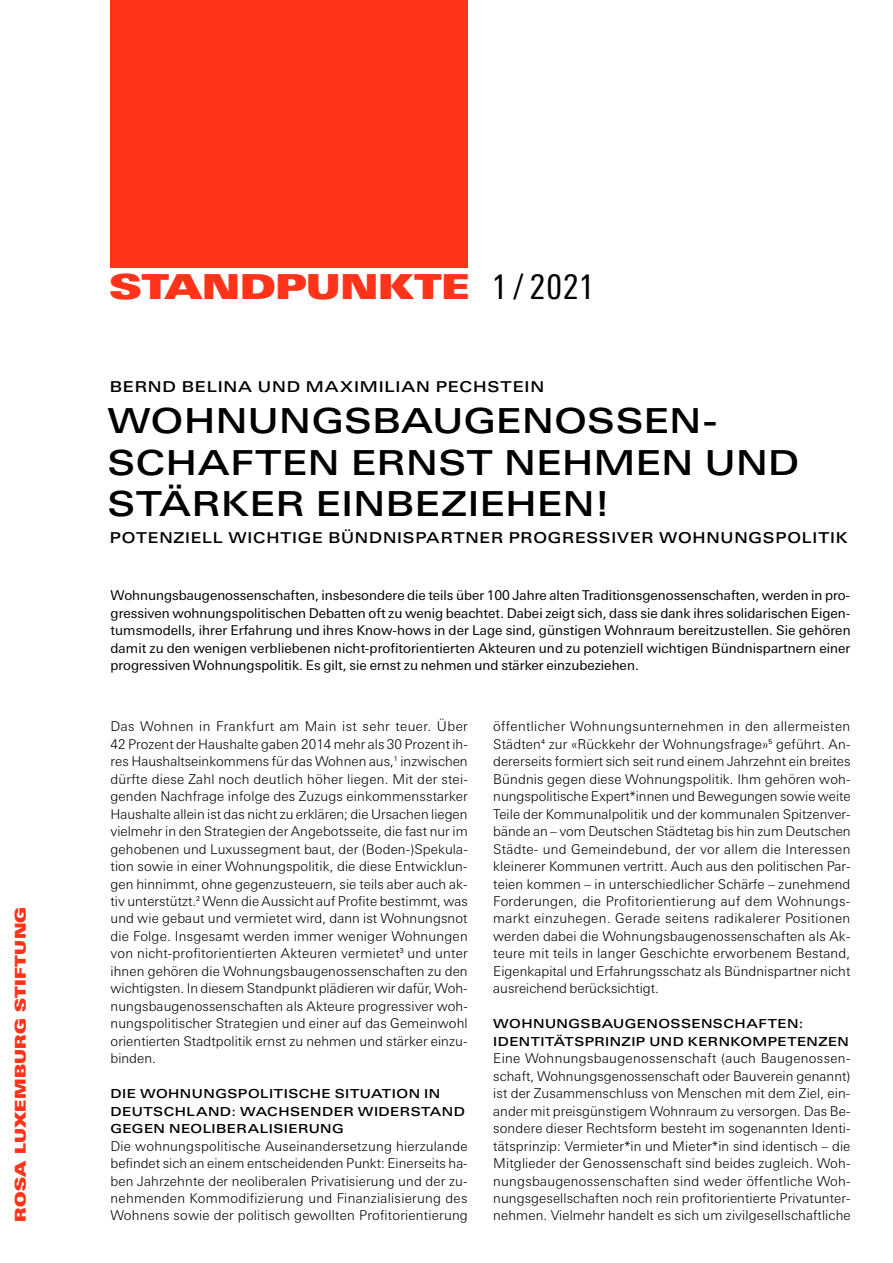
<style>
.page{position:relative;width:893px;height:1263px;background:#fff}
.page>*{position:absolute;margin:0;border:0;box-sizing:border-box;transform-origin:0 0}
.t1{font:500 34.5px/41.4px "Linotype Univers Extd";letter-spacing:.015em;color:#000}
.t2{font:34.5px "Linotype Univers Extd X Black";letter-spacing:-.005em;color:#ff3319}
.t3{font:condensed 34.5px "Linotype Univers";color:#000}
.t4{font:500 15px "Linotype Univers Extd";letter-spacing:.055em;color:#000}
.t5{font:15px "Linotype Univers Extd X Black";letter-spacing:.015em;color:#ff3319}
.t6{font:300 13.5px/17.4px "Linotype Univers Basic";letter-spacing:.005em;color:#000;text-align:justify}
.t7{font:13.5px/17.4px "Linotype Univers Basic";color:#000;text-align:justify}
.t8{font:500 12.45px/17.4px "Linotype Univers Extd";letter-spacing:.035em;color:#000}
</style>
<div class="page">
<div style="left:111px;top:0;width:357px;height:268px;background:#ff3319"></div>
<p class="t5" style="left:11px;top:1221px;width:316px;rotate:-90deg">ROSA LUXEMBURG STIFTUNG</p>
<h1 class="t2" style="left:109px;top:266px;width:361px">STANDPUNKTE</h1>
<h1 class="t3" style="left:492px;top:267px;width:104px">1 / 2021</h1>
<p class="t4" style="left:110px;top:377px;width:436px">BERND BELINA UND MAXIMILIAN PECHSTEIN</p>
<h1 class="t1" style="left:108px;top:400px;width:693px">WOHNUNGSBAUGENOSSEN-<br>SCHAFTEN ERNST NEHMEN UND<br>STÄRKER EINBEZIEHEN!</h1>
<p class="t4" style="left:110px;top:529px;width:739px">POTENZIELL WICHTIGE BÜNDNISPARTNER PROGRESSIVER WOHNUNGSPOLITIK</p>
<p class="t7" style="left:111px;top:587px;width:742px">Wohnungsbaugenossenschaften, insbesondere die teils über 100 Jahre alten Traditionsgenossenschaften, werden in pro&shy;gressiven wohnungspolitischen Debatten oft zu wenig beachtet. Dabei zeigt sich, dass sie dank ihres solidarischen Eigen&shy;tumsmodells, ihrer Erfahrung und ihres Know-hows in der Lage sind, günstigen Wohnraum bereitzustellen. Sie gehören damit zu den wenigen verbliebenen nicht-profitorientierten Akteuren und zu potenziell wichtigen Bündnispartnern einer progressiven Wohnungspolitik. Es gilt, sie ernst zu nehmen und stärker einzubeziehen.</p>
<p class="t6" style="left:111px;top:718px;width:359px">Das Wohnen in Frankfurt am Main ist sehr teuer. Über 42 Prozent der Haushalte gaben 2014 mehr als 30 Prozent ih&shy;res Haushaltseinkommens für das Wohnen aus,<sup>1</sup> inzwischen dürfte diese Zahl noch deutlich höher liegen. Mit der stei&shy;genden Nachfrage infolge des Zuzugs einkommensstarker Haushalte allein ist das nicht zu erklären; die Ursachen liegen vielmehr in den Strategien der Angebotsseite, die fast nur im gehobenen und Luxussegment baut, der (Boden-)Spekula&shy;tion sowie in einer Wohnungspolitik, die diese Entwicklun&shy;gen hinnimmt, ohne gegenzusteuern, sie teils aber auch ak&shy;tiv unterstützt.<sup>2</sup> Wenn die Aussicht auf Profite bestimmt, was und wie gebaut und vermietet wird, dann ist Wohnungsnot die Folge. Insgesamt werden immer weniger Wohnungen von nicht-profitorientierten Akteuren vermietet<sup>3</sup> und unter ihnen gehören die Wohnungsbaugenossenschaften zu den wichtigsten. In diesem Standpunkt plädieren wir dafür, Woh&shy;nungsbaugenossenschaften als Akteure progressiver woh&shy;nungspolitischer Strategien und einer auf das Gemeinwohl orientierten Stadtpolitik ernst zu nehmen und stärker einzu&shy;binden.</p>
<p class="t8" style="left:111px;top:1085px;width:356px">DIE WOHNUNGSPOLITISCHE SITUATION IN<br>DEUTSCHLAND: WACHSENDER WIDERSTAND<br>GEGEN NEOLIBERALISIERUNG</p>
<p class="t6" style="left:111px;top:1137px;width:359px">Die wohnungspolitische Auseinandersetzung hierzulande befindet sich an einem entscheidenden Punkt: Einerseits ha&shy;ben Jahrzehnte der neoliberalen Privatisierung und der zu&shy;nehmenden Kommodifizierung und Finanzialisierung des Wohnens sowie der politisch gewollten Profitorientierung</p>
<p class="t6" style="left:493px;top:718px;width:359px">öffentlicher Wohnungsunternehmen in den allermeisten Städten<sup>4</sup> zur «Rückkehr der Wohnungsfrage»<sup>5</sup> geführt. An&shy;dererseits formiert sich seit rund einem Jahrzehnt ein breites Bündnis gegen diese Wohnungspolitik. Ihm gehören woh&shy;nungspolitische Expert*innen und Bewegungen sowie weite Teile der Kommunalpolitik und der kommunalen Spitzenver&shy;bände an – vom Deutschen Städtetag bis hin zum Deutschen Städte- und Gemeindebund, der vor allem die Interessen kleinerer Kommunen vertritt. Auch aus den politischen Par&shy;teien kommen – in unterschiedlicher Schärfe – zunehmend Forderungen, die Profitorientierung auf dem Wohnungs&shy;markt einzuhegen. Gerade seitens radikalerer Positionen werden dabei die Wohnungsbaugenossenschaften als Ak&shy;teure mit teils in langer Geschichte erworbenem Bestand, Eigenkapital und Erfahrungsschatz als Bündnispartner nicht ausreichend berücksichtigt.</p>
<p class="t8" style="left:493px;top:1015px;width:357px">WOHNUNGSBAUGENOSSENSCHAFTEN:<br>IDENTITÄTSPRINZIP UND KERNKOMPETENZEN</p>
<p class="t6" style="left:493px;top:1049px;width:359px">Eine Wohnungsbaugenossenschaft (auch Baugenossen&shy;schaft, Wohnungsgenossenschaft oder Bauverein genannt) ist der Zusammenschluss von Menschen mit dem Ziel, ein&shy;ander mit preisgünstigem Wohnraum zu versorgen. Das Be&shy;sondere dieser Rechtsform besteht im sogenannten Identi&shy;tätsprinzip: Vermieter*in und Mieter*in sind identisch – die Mitglieder der Genossenschaft sind beides zugleich. Woh&shy;nungsbaugenossenschaften sind weder öffentliche Woh&shy;nungsgesellschaften noch rein profitorientierte Privatunter&shy;nehmen. Vielmehr handelt es sich um zivilgesellschaftliche</p>
</div>
